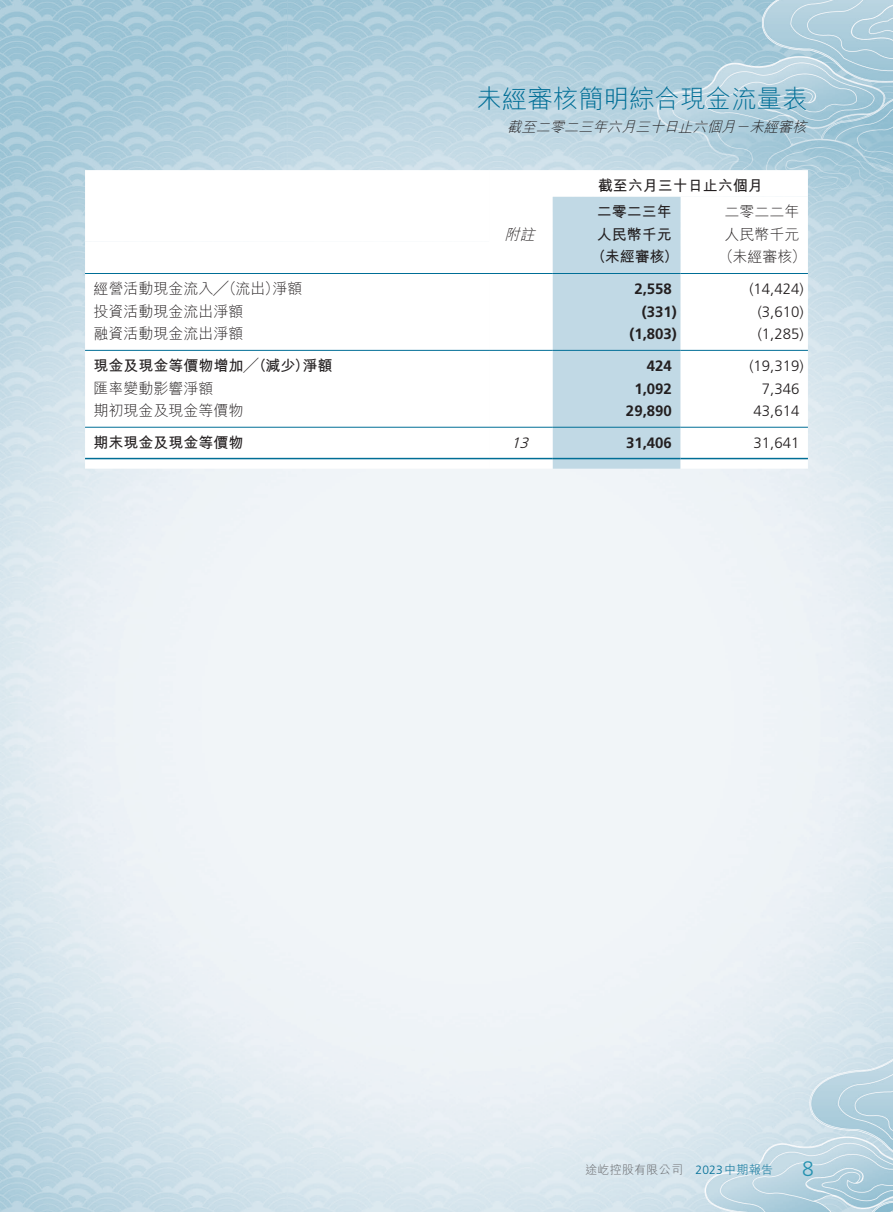
<style>
.page{position:relative;width:893px;height:1212px;background:#fff}
.page>*{position:absolute;margin:0;border:0;box-sizing:border-box;transform-origin:0 0}
.t1{font:300 25.5px "M Hei HK";color:#006e96}
.t2{font:300 21px "Frutiger LT Std";color:#2491b0}
.t3{font:300 15px "M Hei HK";color:#231f20}
.t4{font:700 15px "M Hei HK";color:#231f20}
.t5{font:300 15px "Frutiger LT Std";color:#231f20}
.t6{font:700 15px "Frutiger LT Std";color:#231f20}
.t7{font:italic 300 15px "M Hei HK";color:#231f20}
.t8{font:italic 300 15px "Frutiger LT Std";color:#231f20}
.t9{font:italic 300 14.25px "M Hei HK";color:#231f20}
.t10{font:300 12px "Frutiger LT Std";color:#006e96}
.t11{font:300 12px "M Hei HK";letter-spacing:.02em;color:#636366}
.s1{font-family:"M Hei HK"}
</style>
<div class="page">
<img style="left:0;top:0;width:893px;height:1212px">
<svg style="left:85px;top:170px;width:723px;height:299px"></svg>
<div style="left:553px;top:197px;width:127px;height:272px;background:#c1d9e5"></div>
<hr style="left:85px;top:273px;width:404px;height:1px;background:#006e96">
<hr style="left:489px;top:273px;width:64px;height:1px;background:#006e96">
<hr style="left:553px;top:273px;width:127px;height:1px;background:#006e96">
<hr style="left:680px;top:273px;width:128px;height:1px;background:#006e96">
<hr style="left:85px;top:350px;width:404px;height:1px;background:#006e96">
<hr style="left:489px;top:350px;width:64px;height:1px;background:#006e96">
<hr style="left:553px;top:350px;width:127px;height:1px;background:#006e96">
<hr style="left:680px;top:350px;width:128px;height:1px;background:#006e96">
<hr style="left:85px;top:427px;width:404px;height:1px;background:#006e96">
<hr style="left:489px;top:427px;width:64px;height:1px;background:#006e96">
<hr style="left:553px;top:427px;width:127px;height:1px;background:#006e96">
<hr style="left:680px;top:427px;width:128px;height:1px;background:#006e96">
<hr style="left:85px;top:458px;width:404px;height:1px;background:#006e96">
<hr style="left:489px;top:458px;width:64px;height:1px;background:#006e96">
<hr style="left:553px;top:458px;width:127px;height:1px;background:#006e96">
<hr style="left:680px;top:458px;width:128px;height:1px;background:#006e96">
<h1 class="t1" style="left:476px;top:81px;width:333px">未經審核簡明綜合現金流量表</h1>
<p class="t9" style="left:749px;top:117px;width:64px">未經審核</p>
<p class="t9" style="left:507px;top:117px;width:235px">截至二零二三年六月三十日止六個月</p>
<p class="t9" style="left:735px;top:117px;width:21px">－</p>
<p class="t4" style="left:598px;top:174px;width:166px">截至六月三十日止六個月</p>
<p class="t3" style="left:724px;top:201px;width:77px">二零二二年</p>
<p class="t4" style="left:597px;top:201px;width:76px">二零二三年</p>
<p class="t7" style="left:504px;top:224px;width:37px">附註</p>
<p class="t4" style="left:597px;top:224px;width:76px">人民幣千元</p>
<p class="t3" style="left:724px;top:224px;width:76px">人民幣千元</p>
<p class="t4" style="left:591px;top:246px;width:89px">（未經審核）</p>
<p class="t3" style="left:719px;top:246px;width:89px">（未經審核(</p>
<p class="t3" style="left:94px;top:278px;width:187px">經營活動現金流入╱（流出）</p>
<p class="t3" style="left:273px;top:278px;width:31px">淨額</p>
<p class="t6" style="left:634px;top:280px;width:39px">2,558</p>
<p class="t5" style="left:749px;top:281px;width:56px">)14,424(</p>
<p class="t3" style="left:94px;top:301px;width:151px">投資活動現金流出淨額</p>
<p class="t6" style="left:642px;top:303px;width:37px">)331(</p>
<p class="t5" style="left:758px;top:303px;width:47px">)3,610(</p>
<p class="t3" style="left:94px;top:323px;width:152px">融資活動現金流出淨額</p>
<p class="t6" style="left:629px;top:325px;width:49px">)1,803(</p>
<p class="t5" style="left:758px;top:326px;width:47px">)1,285(</p>
<p class="t4" style="left:94px;top:355px;width:217px">現金及現金等價物增加╱（減少）</p>
<p class="t4" style="left:303px;top:355px;width:31px">淨額</p>
<p class="t6" style="left:647px;top:357px;width:27px">424</p>
<p class="t5" style="left:749px;top:357px;width:56px">)19,319(</p>
<p class="t3" style="left:94px;top:378px;width:122px">匯率變動影響淨額</p>
<p class="t6" style="left:634px;top:380px;width:39px">1,092</p>
<p class="t5" style="left:762px;top:380px;width:39px">7,346</p>
<p class="t3" style="left:94px;top:400px;width:151px">期初現金及現金等價物</p>
<p class="t6" style="left:626px;top:402px;width:47px">29,890</p>
<p class="t5" style="left:753px;top:402px;width:47px">43,614</p>
<p class="t4" style="left:94px;top:432px;width:151px">期末現金及現金等價物</p>
<p class="t8" style="left:511px;top:434px;width:23px">13</p>
<p class="t6" style="left:626px;top:434px;width:47px">31,406</p>
<p class="t5" style="left:754px;top:434px;width:47px">31,641</p>
<p class="t11" style="left:585px;top:1161px;width:99px">途屹控股有限公司</p>
<p class="t10" style="left:695px;top:1162px;width:79px">2023<span class="s1">中期報告</span></p>
<h2 class="t2" style="left:802px;top:1157px;width:13px">8</h2>
</div>
